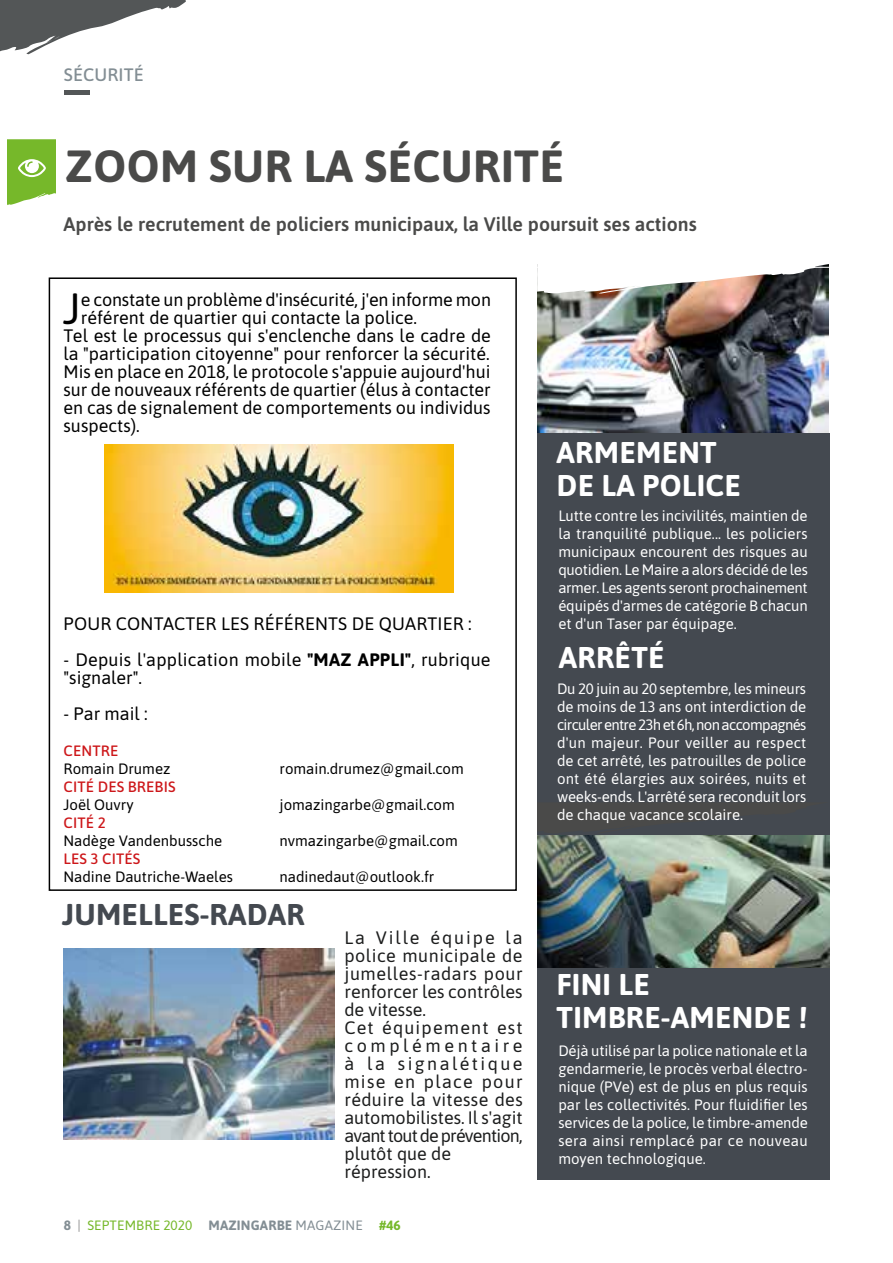
<style>
.page{position:relative;width:893px;height:1263px;background:#fff}
.page>*{position:absolute;margin:0;border:0;box-sizing:border-box;transform-origin:0 0}
.t1{font:700 45px "Asap";letter-spacing:.01em;color:#4a4a49}
.t2{font:43.65px "Asap";color:#000}
.t3{font:700 30px/33px "Asap";letter-spacing:.01em;color:#fff}
.t4{font:700 30px "Asap";letter-spacing:.01em;color:#444950}
.t5{font:600 19.5px "Asap";color:#4a4a49}
.t6{font:18px/18px "Asap";color:#000}
.t7{font:18px/18px "Asap";letter-spacing:.02em;color:#1c1d1d}
.t8{font:500 18px "Asap";letter-spacing:.01em;color:#838e94}
.t9{font:15px/18px "Asap";color:#fff;text-align:justify}
.t10{font:15px "Asap";color:#000}
.t11{font:500 15px "Asap";letter-spacing:.01em;color:#cd171a}
.t12{font:13.5px "Asap";letter-spacing:.01em;color:#76b82a}
.s1{font-weight:700}
.s2{font-weight:700;color:#838e94}
.s3{color:#878787}
.s4{color:#838e94}
</style>
<div class="page">
<img style="left:537px;top:294px;width:292px;height:140px">
<svg style="left:537px;top:264px;width:292px;height:30px"></svg>
<div style="left:537px;top:434px;width:292px;height:746px;background:#444950"></div>
<hr style="left:404px;top:267px;width:489px;height:1px;background:#fff">
<img style="left:104px;top:444px;width:349px;height:149px">
<img style="left:537px;top:835px;width:292px;height:133px">
<div style="left:49px;top:277px;width:468px;height:614px;border:2px solid #000"></div>
<svg style="left:8px;top:139px;width:48px;height:66px;background:#8ec450"></svg>
<svg style="left:0;top:0;width:186px;height:54px"></svg>
<hr style="left:64px;top:91px;width:25px;height:4px;background:#535657">
<img style="left:64px;top:948px;width:270px;height:191px">
<p class="t8" style="left:64px;top:62px;width:81px">SÉCURITÉ</p>
<h1 class="t1" style="left:65px;top:135px;width:500px">ZOOM SUR LA SÉCURITÉ</h1>
<h3 class="t5" style="left:64px;top:210px;width:635px">Après le recrutement de policiers municipaux, la Ville poursuit ses actions</h3>
<h2 class="t2" style="left:63px;top:278px;width:19px">J</h2>
<p class="t6" style="left:81px;top:290px;width:412px">e constate un problème d'insécurité, j'en informe mon</p>
<p class="t6" style="left:81px;top:308px;width:338px">référent de quartier qui contacte la police.</p>
<p class="t6" style="left:64px;top:326px;width:429px">Tel est le processus qui s'enclenche dans le cadre de</p>
<p class="t6" style="left:64px;top:344px;width:428px">la "participation citoyenne" pour renforcer la sécurité.</p>
<p class="t6" style="left:64px;top:362px;width:428px">Mis en place en 2018, le protocole s'appuie aujourd'hui</p>
<p class="t6" style="left:64px;top:380px;width:429px">sur de nouveaux référents de quartier (élus à contacter</p>
<p class="t6" style="left:64px;top:398px;width:429px">en cas de signalement de comportements ou individus</p>
<p class="t6" style="left:64px;top:416px;width:78px">suspects).</p>
<p class="t6" style="left:64px;top:614px;width:410px">POUR CONTACTER LES RÉFÉRENTS DE QUARTIER :</p>
<p class="t6" style="left:64px;top:650px;width:429px">- Depuis l'application mobile <span class="s1">"MAZ APPLI"</span>, rubrique "signaler".</p>
<p class="t6" style="left:64px;top:704px;width:86px">- Par mail :</p>
<p class="t11" style="left:64px;top:740px;width:56px">CENTRE</p>
<p class="t10" style="left:64px;top:758px;width:108px">Romain Drumez</p>
<p class="t10" style="left:280px;top:758px;width:186px">romain.drumez@gmail.com</p>
<p class="t11" style="left:64px;top:776px;width:113px">CITÉ DES BREBIS</p>
<p class="t10" style="left:64px;top:794px;width:72px">Joël Ouvry</p>
<p class="t10" style="left:280px;top:794px;width:177px">jomazingarbe@gmail.com</p>
<p class="t11" style="left:64px;top:812px;width:44px">CITÉ 2</p>
<p class="t10" style="left:64px;top:830px;width:160px">Nadège Vandenbussche</p>
<p class="t10" style="left:280px;top:830px;width:180px">nvmazingarbe@gmail.com</p>
<p class="t11" style="left:64px;top:848px;width:78px">LES 3 CITÉS</p>
<p class="t10" style="left:64px;top:866px;width:171px">Nadine Dautriche-Waeles</p>
<p class="t10" style="left:280px;top:866px;width:156px">nadinedaut@outlook.fr</p>
<h3 class="t4" style="left:62px;top:893px;width:244px">JUMELLES-RADAR</h3>
<p class="t7" style="left:344px;top:927px;width:180px">La Ville équipe la police municipale de jumelles-radars pour renforcer les contrôles de vitesse.<br>Cet équipement est complémentaire à la signalétique mise en place pour réduire la vitesse des automobilistes. Il s'agit avant tout de prévention, plutôt que de répression.</p>
<p class="t12" style="left:64px;top:1216px;width:338px"><span class="s2">8</span> <span class="s3">|</span> SEPTEMBRE 2020 <span class="s2">MAZINGARBE</span> <span class="s4">MAGAZINE</span> <span class="s1">#46</span></p>
<h3 class="t3" style="left:557px;top:434px;width:186px">ARMEMENT<br>DE LA POLICE</h3>
<p class="t9" style="left:558px;top:506px;width:251px">Lutte contre les incivilités, maintien de la tranquilité publique... les policiers municipaux encourent des risques au quotidien. Le Maire a alors décidé de les armer. Les agents seront prochainement équipés d'armes de catégorie B chacun et d'un Taser par équipage.</p>
<h3 class="t3" style="left:559px;top:639px;width:107px">ARRÊTÉ</h3>
<p class="t9" style="left:557px;top:679px;width:251px">Du 20 juin au 20 septembre, les mineurs de moins de 13 ans ont interdiction de circuler entre 23h et 6h, non accompagnés d'un majeur. Pour veiller au respect de cet arrêté, les patrouilles de police ont été élargies aux soirées, nuits et weeks-ends. L'arrêté sera reconduit lors de chaque vacance scolaire.</p>
<h3 class="t3" style="left:557px;top:967px;width:252px">FINI LE<br>TIMBRE-AMENDE !</h3>
<p class="t9" style="left:558px;top:1041px;width:251px">Déjà utilisé par la police nationale et la gendarmerie, le procès verbal électro&shy;nique (PVe) est de plus en plus requis par les collectivités. Pour fluidifier les services de la police, le timbre-amende sera ainsi remplacé par ce nouveau moyen technologique.</p>
</div>
